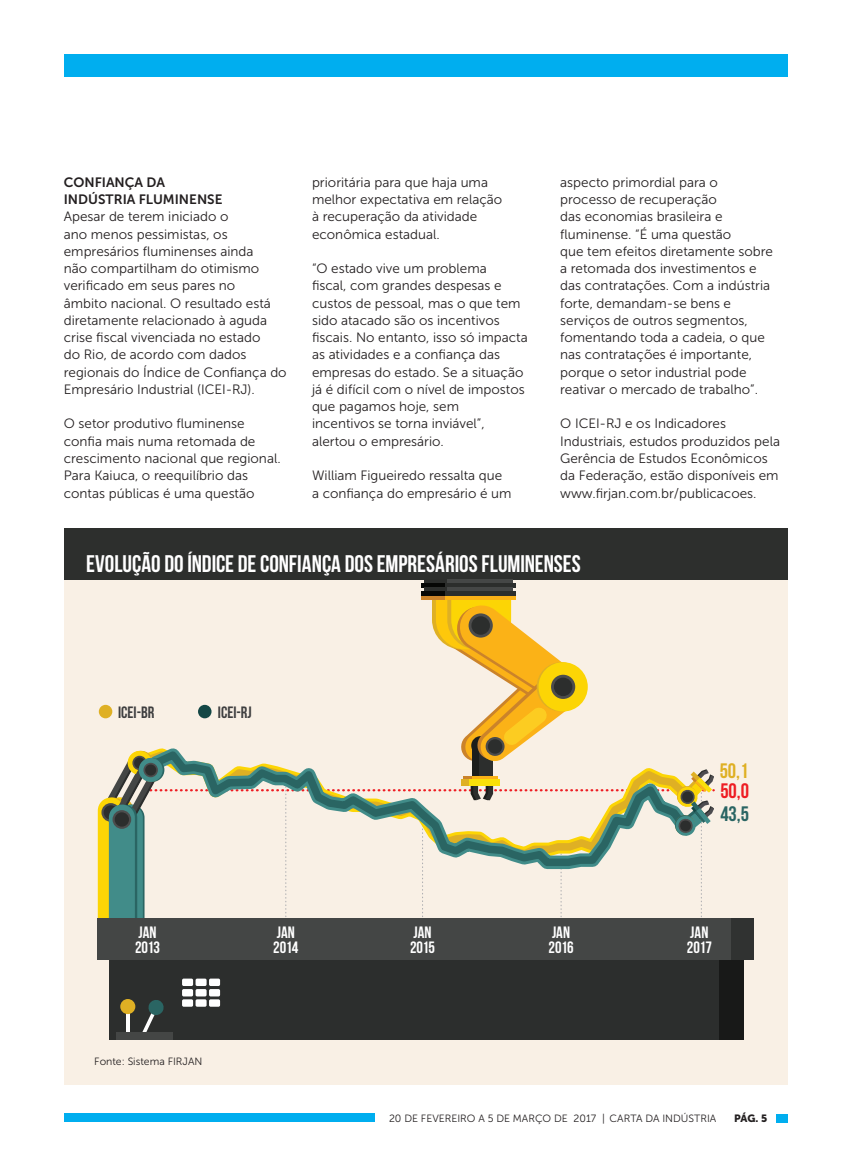
<style>
.page{position:relative;width:851px;height:1149px;background:#fff}
.page>*{position:absolute;margin:0;border:0;box-sizing:border-box;transform-origin:0 0}
.texto{font:24px "Bebas Neue";color:#fff}
.t1{font:21px/19.5px "Bebas Neue";color:#dfb024}
.t2{font:21px "Bebas Neue";color:#2a6563}
.t3{font:16.5px/15px "Bebas Neue";color:#fff}
.t4{font:16.5px "Bebas Neue";color:#3e3e3f}
.texto-2{font:13.5px/17.2px "Museo Sans 300";color:#231f20}
.Entretítulo{font:13.5px/17.2px "Museo Sans 700";color:#231f20}
.texto-3{font:10.5px "Museo Sans 300";color:#231f20}
.t5{font:10.5px "Museo Sans 900";color:#231f20}
.s1{color:#ee1d23}
</style>
<div class="page">
<div style="left:64px;top:1113px;width:310px;height:8px;background:#00aeef"></div>
<div style="left:775px;top:1113px;width:12px;height:8px;background:#00aeef"></div>
<div style="left:64px;top:54px;width:723px;height:22px;background:#00aeef"></div>
<div style="left:64px;top:573px;width:723px;height:511px;background:#f9f0e5"></div>
<div style="left:64px;top:528px;width:723px;height:51px;background:#2d2f2d"></div>
<svg style="left:421px;top:595px;width:24px;height:4px"></svg>
<hr style="left:424px;top:579px;width:65px;height:3px;background:#2c2e2c">
<div style="left:421px;top:582px;width:70px;height:5px;background:#060705"></div>
<hr style="left:424px;top:587px;width:65px;height:4px;background:#2c2e2c">
<hr style="left:421px;top:591px;width:70px;height:4px;background:#060705">
<hr style="left:447px;top:579px;width:65px;height:3px;background:#454746">
<svg style="left:445px;top:595px;width:71px;height:4px"></svg>
<div style="left:445px;top:582px;width:71px;height:5px;background:#2c2e2c"></div>
<hr style="left:447px;top:587px;width:65px;height:4px;background:#454746">
<hr style="left:445px;top:591px;width:71px;height:4px;background:#2c2e2c">
<svg style="left:98px;top:599px;width:616px;height:318px"></svg>
<svg style="left:536px;top:662px;width:50px;height:49px"></svg>
<div style="left:538px;top:662px;width:49px;height:49px;background:#fcd505;border-radius:50%"></div>
<svg style="left:551px;top:674px;width:24px;height:24px"></svg>
<div style="left:553px;top:677px;width:19px;height:19px;background:#2c2e2d;border-radius:50%"></div>
<svg style="left:468px;top:613px;width:24px;height:24px"></svg>
<div style="left:471px;top:616px;width:19px;height:18px;background:#2c2e2d;border-radius:50%"></div>
<svg style="left:485px;top:736px;width:19px;height:19px"></svg>
<div style="left:488px;top:739px;width:14px;height:14px;background:#2c2e2d;border-radius:50%"></div>
<div style="left:118px;top:917px;width:635px;height:42px;background:#303231"></div>
<div style="left:130px;top:959px;width:613px;height:79px;background:#181918"></div>
<div style="left:98px;top:917px;width:632px;height:42px;background:#444645"></div>
<div style="left:109px;top:959px;width:609px;height:79px;background:#2c2e2d"></div>
<div style="left:182px;top:978px;width:11px;height:7px;background:#fff;border-radius:2px"></div>
<div style="left:195px;top:978px;width:11px;height:7px;background:#fff;border-radius:2px"></div>
<div style="left:209px;top:978px;width:11px;height:7px;background:#fff;border-radius:2px"></div>
<svg style="left:182px;top:988px;width:11px;height:8px"></svg>
<svg style="left:195px;top:988px;width:11px;height:8px"></svg>
<svg style="left:209px;top:988px;width:11px;height:8px"></svg>
<svg style="left:182px;top:998px;width:11px;height:8px"></svg>
<svg style="left:195px;top:998px;width:11px;height:8px"></svg>
<svg style="left:209px;top:998px;width:11px;height:8px"></svg>
<hr style="left:126px;top:1005px;width:4px;height:26px;background:#fff">
<div style="left:120px;top:998px;width:15px;height:15px;background:#dfb024;border-radius:50%"></div>
<svg style="left:143px;top:1000px;width:21px;height:31px"></svg>
<div style="left:116px;top:1031px;width:57px;height:7px;background:#444645"></div>
<div style="left:99px;top:704px;width:13px;height:14px;background:#dfb024;border-radius:50%"></div>
<div style="left:198px;top:704px;width:13px;height:14px;background:#144745;border-radius:50%"></div>
<p class="Entretítulo" style="left:64px;top:173px;width:160px">CONFIANÇA DA<br>INDÚSTRIA FLUMINENSE</p>
<p class="texto-2" style="left:64px;top:208px;width:224px">Apesar de terem iniciado o<br>ano menos pessimistas, os empresários fluminenses ainda<br>não compartilham do otimismo verificado em seus pares no<br>âmbito nacional. O resultado está diretamente relacionado à aguda crise fiscal vivenciada no estado<br>do Rio, de acordo com dados regionais do Índice de Confiança do<br>Empresário Industrial (ICEI-RJ).</p>
<p class="texto-2" style="left:64px;top:415px;width:218px">O setor produtivo fluminense confia mais numa retomada de crescimento nacional que regional.<br>Para Kaiuca, o reequilíbrio das contas públicas é uma questão</p>
<p class="texto-2" style="left:312px;top:173px;width:192px">prioritária para que haja uma melhor expectativa em relação à recuperação da atividade econômica estadual.</p>
<p class="texto-2" style="left:312px;top:260px;width:217px">“O estado vive um problema<br>fiscal, com grandes despesas e custos de pessoal, mas o que tem sido atacado são os incentivos fiscais. No entanto, isso só impacta as atividades e a confiança das empresas do estado. Se a situação já é difícil com o nível de impostos que pagamos hoje, sem<br>incentivos se torna inviável”, alertou o empresário.</p>
<p class="texto-2" style="left:312px;top:467px;width:201px">William Figueiredo ressalta que a confiança do empresário é um</p>
<p class="texto-2" style="left:560px;top:173px;width:214px">aspecto primordial para o processo de recuperação<br>das economias brasileira e fluminense. “É uma questão<br>que tem efeitos diretamente sobre a retomada dos investimentos e das contratações. Com a indústria forte, demandam-se bens e serviços de outros segmentos, fomentando toda a cadeia, o que nas contratações é importante, porque o setor industrial pode reativar o mercado de trabalho”.</p>
<p class="texto-2" style="left:560px;top:415px;width:221px">O ICEI-RJ e os Indicadores Industriais, estudos produzidos pela Gerência de Estudos Econômicos da Federação, estão disponíveis em www.firjan.com.br/publicacoes.</p>
<p class="texto" style="left:86px;top:550px;width:496px">EVOLUÇÃO DO ÍNDICE DE CONFIANÇA DOS EMPRESÁRIOS FLUMINENSES</p>
<p class="t4" style="left:118px;top:702px;width:38px">ICEI-BR</p>
<p class="t4" style="left:218px;top:702px;width:35px">ICEI-RJ</p>
<p class="t1" style="left:719px;top:760px;width:31px">50,1<br><span class="s1">50,0</span></p>
<p class="t2" style="left:720px;top:801px;width:30px">43,5</p>
<p class="t3" style="left:135px;top:924px;width:27px">JAN<br>2013</p>
<p class="t3" style="left:273px;top:924px;width:27px">JAN<br>2014</p>
<p class="t3" style="left:410px;top:924px;width:27px">JAN<br>2015</p>
<p class="t3" style="left:548px;top:924px;width:27px">JAN<br>2016</p>
<p class="t3" style="left:686px;top:924px;width:27px">JAN<br>2017</p>
<p class="texto-3" style="left:94px;top:1055px;width:110px">Fonte: Sistema FIRJAN</p>
<p class="texto-3" style="left:389px;top:1112px;width:329px">20 DE FEVEREIRO A 5 DE MARÇO DE 2017 | CARTA DA INDÚSTRIA</p>
<p class="t5" style="left:734px;top:1111px;width:34px">PÁG. 5</p>
</div>
